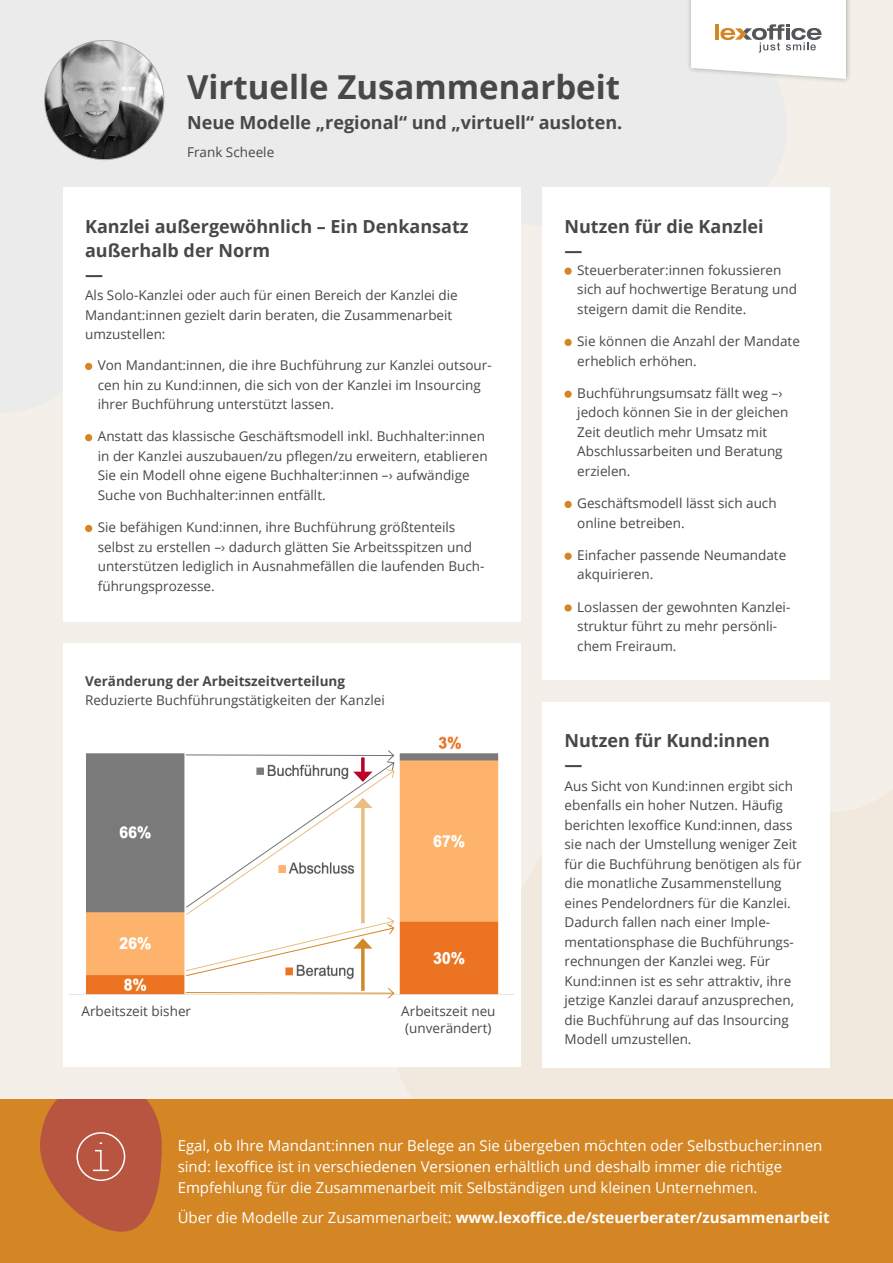
<style>
.page{position:relative;width:893px;height:1263px;background:#ebebeb}
.page>*{position:absolute;margin:0;border:0;box-sizing:border-box;transform-origin:0 0}
.t1{font:700 33px "Open Sans";color:#484848}
.t2{font:700 18px/24px "Open Sans";color:#484848}
.t3{font:15px/21px "Open Sans";color:#fff}
.t4{font:700 15px "Open Sans";color:#fff}
.t5{font:13.5px/19.5px "Open Sans";color:#484848}
.s1{font-weight:700}
.s2{font-weight:400}
</style>
<div class="page">
<svg style="left:397px;top:775px;width:496px;height:324px;fill:#f1e9dd"></svg>
<div style="left:686px;top:0;width:165px;height:84px;background:#000;opacity:.3"></div>
<svg style="left:691px;top:0;width:155px;height:79px;background:#f2f0ee"></svg>
<div style="left:0;top:1099px;width:893px;height:164px;background:#d48625"></div>
<img style="left:45px;top:40px;width:119px;height:120px;border-radius:60px">
<svg style="left:40px;top:1099px;width:122px;height:133px"></svg>
<div style="left:64px;top:187px;width:457px;height:435px;background:#fff"></div>
<div style="left:64px;top:643px;width:457px;height:424px;background:#fff"></div>
<div style="left:85px;top:363px;width:7px;height:7px;background:#d48625;border-radius:50%"></div>
<div style="left:85px;top:434px;width:7px;height:7px;background:#d48625;border-radius:50%"></div>
<div style="left:85px;top:525px;width:7px;height:7px;background:#d48625;border-radius:50%"></div>
<div style="left:542px;top:187px;width:287px;height:492px;background:#fff"></div>
<div style="left:542px;top:702px;width:287px;height:365px;background:#fff"></div>
<div style="left:564px;top:268px;width:8px;height:7px;background:#d48625;border-radius:50%"></div>
<div style="left:564px;top:339px;width:8px;height:7px;background:#d48625;border-radius:50%"></div>
<div style="left:564px;top:391px;width:8px;height:7px;background:#d48625;border-radius:50%"></div>
<div style="left:564px;top:501px;width:8px;height:7px;background:#d48625;border-radius:50%"></div>
<div style="left:564px;top:553px;width:8px;height:7px;background:#d48625;border-radius:50%"></div>
<div style="left:564px;top:604px;width:8px;height:8px;background:#d48625;border-radius:50%"></div>
<img style="left:69px;top:736px;width:444px;height:259px">
<svg style="left:185px;top:987px;width:210px;height:12px"></svg>
<img style="left:281px;top:977px;width:99px;height:2px">
<svg style="left:361px;top:977px;width:4px;height:14px"></svg>
<svg style="left:185px;top:749px;width:210px;height:228px"></svg>
<p class="t1" style="left:187px;top:63px;width:435px">Virtuelle Zusammenarbeit</p>
<p class="t2" style="left:187px;top:110px;width:437px">Neue Modelle „regional“ und „virtuell“ ausloten.</p>
<p class="t5" style="left:187px;top:142px;width:89px">Frank Scheele</p>
<p class="t2" style="left:85px;top:214px;width:385px">Kanzlei außergewöhnlich – Ein Denkansatz außerhalb der Norm</p>
<p class="t2" style="left:85px;top:262px;width:19px">—</p>
<p class="t5" style="left:85px;top:285px;width:374px">Als Solo-Kanzlei oder auch für einen Bereich der Kanzlei die<br>Mandant:innen gezielt darin beraten, die Zusammenarbeit umzustellen:</p>
<p class="t5" style="left:98px;top:355px;width:395px">Von Mandant:innen, die ihre Buchführung zur Kanzlei outsour&shy;cen hin zu Kund:innen, die sich von der Kanzlei im Insourcing ihrer Buchführung unterstützt lassen.</p>
<p class="t5" style="left:98px;top:426px;width:391px">Anstatt das klassische Geschäftsmodell inkl. Buchhalter:innen in der Kanzlei auszubauen/zu pflegen/zu erweitern, etablieren Sie ein Modell ohne eigene Buchhalter:innen –› aufwändige Suche von Buchhalter:innen entfällt.</p>
<p class="t5" style="left:98px;top:517px;width:388px">Sie befähigen Kund:innen, ihre Buchführung größtenteils selbst zu erstellen –› dadurch glätten Sie Arbeitsspitzen und unterstützen lediglich in Ausnahmefällen die laufenden Buch&shy;führungsprozesse.</p>
<p class="t5" style="left:85px;top:671px;width:301px"><span class="s1">Veränderung der Arbeitszeitverteilung<br></span>Reduzierte Buchführungstätigkeiten der Kanzlei</p>
<p class="t5" style="left:81px;top:1001px;width:111px">Arbeitszeit bisher</p>
<p class="t5" style="left:401px;top:1002px;width:96px;line-height:16.5px">Arbeitszeit neu (unverändert)</p>
<p class="t2" style="left:564px;top:214px;width:201px">Nutzen für die Kanzlei</p>
<p class="t2" style="left:564px;top:238px;width:19px">—</p>
<p class="t5" style="left:577px;top:260px;width:221px">Steuerberater:innen fokussieren sich auf hochwertige Beratung und steigern damit die Rendite.</p>
<p class="t5" style="left:577px;top:331px;width:224px">Sie können die Anzahl der Mandate erheblich erhöhen.</p>
<p class="t5" style="left:577px;top:383px;width:213px">Buchführungsumsatz fällt weg –› jedoch können Sie in der gleichen<br>Zeit deutlich mehr Umsatz mit<br>Abschlussarbeiten und Beratung erzielen.</p>
<p class="t5" style="left:577px;top:493px;width:201px">Geschäftsmodell lässt sich auch online betreiben.</p>
<p class="t5" style="left:577px;top:545px;width:210px">Einfacher passende Neumandate akquirieren.</p>
<p class="t5" style="left:577px;top:597px;width:215px">Loslassen der gewohnten Kanzlei&shy;struktur führt zu mehr persönli&shy;chem Freiraum.</p>
<p class="t2" style="left:564px;top:728px;width:207px">Nutzen für Kund:innen</p>
<p class="t2" style="left:564px;top:752px;width:19px">—</p>
<p class="t5" style="left:564px;top:776px;width:239px">Aus Sicht von Kund:innen ergibt sich ebenfalls ein hoher Nutzen. Häufig berichten lexoffice Kund:innen, dass sie nach der Umstellung weniger Zeit für die Buchführung benötigen als für die monatliche Zusammenstellung eines Pendelordners für die Kanzlei.<br>Dadurch fallen nach einer Imple&shy;mentationsphase die Buchführungs&shy;rechnungen der Kanzlei weg. Für Kund:innen ist es sehr attraktiv, ihre jetzige Kanzlei darauf anzusprechen, die Buchführung auf das Insourcing Modell umzustellen.</p>
<p class="t3" style="left:178px;top:1135px;width:646px">Egal, ob Ihre Mandant:innen nur Belege an Sie übergeben möchten oder Selbstbucher:innen sind: lexoffice ist in verschiedenen Versionen erhältlich und deshalb immer die richtige<br>Empfehlung für die Zusammenarbeit mit Selbständigen und kleinen Unternehmen.</p>
<p class="t4" style="left:178px;top:1207px;width:653px"><span class="s2">Über die Modelle zur Zusammenarbeit:</span> www.lexoffice.de/steuerberater/zusammenarbeit</p>
</div>
